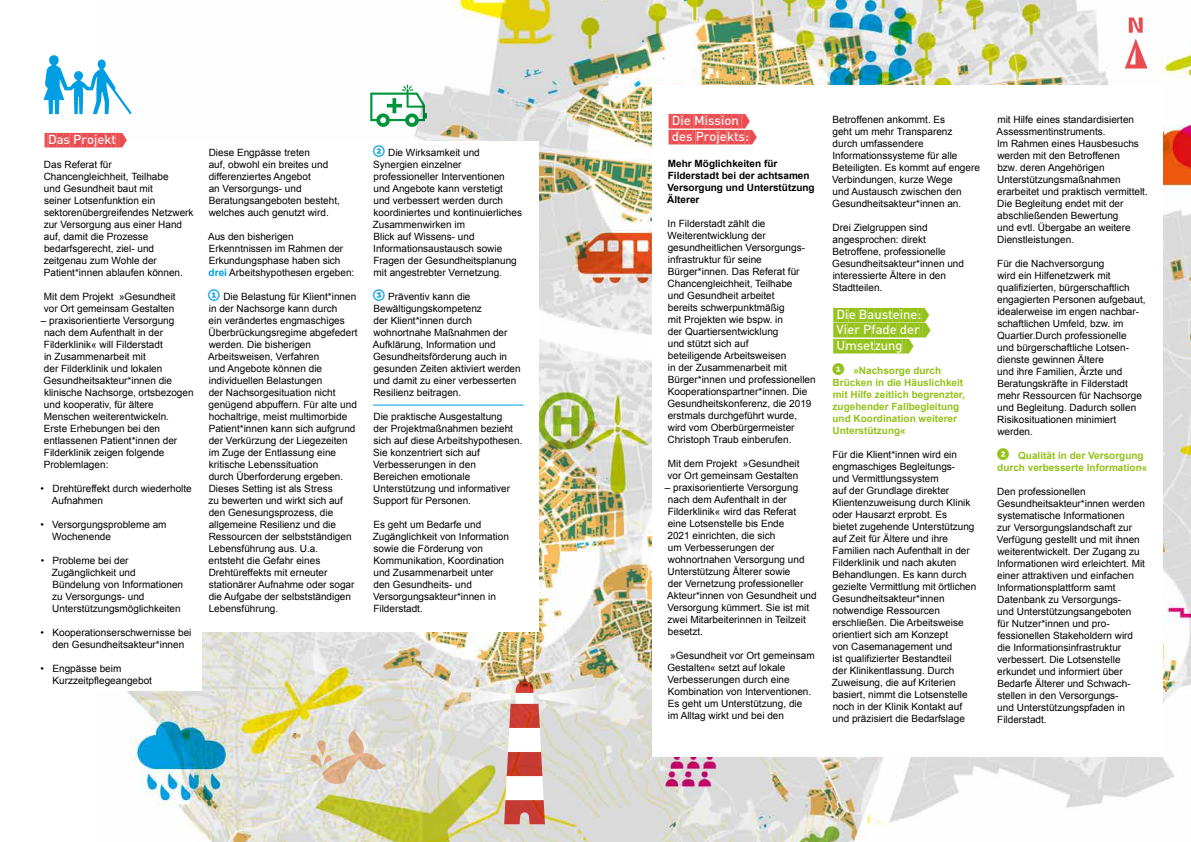
<style>
.page{position:relative;width:1191px;height:842px;background:#fff}
.page>*{position:absolute;margin:0;border:0;box-sizing:border-box;transform-origin:0 0}
.t1{font:13px/15.6px "DIN Medium Block";color:#94c11a;text-align:justify}
.t2{font:13px/15.6px "DIN Medium Block";color:#ea4d51}
.t3{font:10px/12px "Arial";color:#000}
.t4{font:700 10px/12px "Arial";color:#94c11a}
.t5{font:700 10px/12px "Arial";color:#000}
.s1{font-weight:700;color:#009ee3}
.s2{font-family:"Buena Sans Micro";font-weight:700;font-size:14px;color:#009ee3}
.s3{font-family:"Buena Sans Micro";font-size:14px}
</style>
<div class="page">
<img style="left:94px;top:0;width:1097px;height:842px">
<div style="left:0;top:591px;width:201px;height:100px;background:#fff"></div>
<div style="left:652px;top:85px;width:510px;height:671px;background:#fff"></div>
<div style="left:28px;top:142px;width:511px;height:490px;background:#fff"></div>
<hr style="left:373px;top:405px;width:150px;height:1px;background:#009ee3">
<svg style="left:44px;top:55px;width:88px;height:59px"></svg>
<svg style="left:370px;top:85px;width:57px;height:42px"></svg>
<svg style="left:434px;top:676px;width:181px;height:148px;background:#dccebe"></svg>
<svg style="left:311px;top:729px;width:75px;height:56px;background:#dfd0be"></svg>
<svg style="left:1125px;top:17px;width:22px;height:52px"></svg>
<h1 class="t2" style="left:48px;top:131px;width:81px">DAS PROJEKT →</h1>
<p class="t3" style="left:44px;top:159px;width:151px">Das Referat für<br>Chancengleichheit, Teilhabe<br>und Gesundheit baut mit<br>seiner Lotsenfunktion ein sektorenübergreifendes Netzwerk zur Versorgung aus einer Hand auf, damit die Prozesse bedarfsgerecht, ziel- und zeitgenau zum Wohle der<br>Patient*innen ablaufen können.</p>
<p class="t3" style="left:44px;top:291px;width:133px">Mit dem Projekt »Gesundheit vor Ort gemeinsam Gestalten</p>
<p class="t3" style="left:41px;top:315px;width:154px">– praxisorientierte Versorgung nach dem Aufenthalt in der<br>Filderklinik« will Filderstadt<br>in Zusammenarbeit mit<br>der Filderklinik und lokalen<br>Gesundheitsakteur*innen die klinische Nachsorge, ortsbezogen und kooperativ, für ältere<br>Menschen weiterentwickeln.<br>Erste Erhebungen bei den entlassenen Patient*innen der<br>Filderklinik zeigen folgende<br>Problemlagen:</p>
<p class="t3" style="left:52px;top:483px;width:141px;text-indent:-11px">• Drehtüreffekt durch wiederholte<br>Aufnahmen</p>
<p class="t3" style="left:52px;top:519px;width:116px;text-indent:-12px">• Versorgungsprobleme am<br>Wochenende</p>
<p class="t3" style="left:52px;top:555px;width:133px;text-indent:-11px">• Probleme bei der<br>Zugänglichkeit und<br>Bündelung von Informationen zu Versorgungs- und<br>Unterstützungsmöglichkeiten</p>
<p class="t3" style="left:41px;top:627px;width:152px;text-align:center">• Kooperationserschwernisse bei den Gesundheitsakteur*innen</p>
<p class="t3" style="left:52px;top:663px;width:101px;text-indent:-12px">• Engpässe beim<br>Kurzzeitpflegeangebot</p>
<p class="t3" style="left:209px;top:147px;width:133px">Diese Engpässe treten<br>auf, obwohl ein breites und differenziertes Angebot<br>an Versorgungs- und<br>Beratungsangeboten besteht, welches auch genutzt wird.</p>
<p class="t3" style="left:208px;top:231px;width:148px">Aus den bisherigen<br>Erkenntnissen im Rahmen der<br>Erkundungsphase haben sich <span class="s1">drei</span> Arbeitshypothesen ergeben:</p>
<p class="t3" style="left:208px;top:291px;width:151px"><span class="s2">①</span> Die Belastung für Klient*innen in der Nachsorge kann durch<br>ein verändertes engmaschiges<br>Überbrückungsregime abgefedert werden. Die bisherigen<br>Arbeitsweisen, Verfahren<br>und Angebote können die individuellen Belastungen<br>der Nachsorgesituation nicht genügend abpuffern. Für alte und hochaltrige, meist multimorbide<br>Patient*innen kann sich aufgrund der Verkürzung der Liegezeiten im Zuge der Entlassung eine kritische Lebenssituation<br>durch Überforderung ergeben.<br>Dieses Setting ist als Stress<br>zu bewerten und wirkt sich auf den Genesungsprozess, die allgemeine Resilienz und die<br>Ressourcen der selbstständigen<br>Lebensführung aus. U.a.<br>entsteht die Gefahr eines<br>Drehtüreffekts mit erneuter stationärer Aufnahme oder sogar die Aufgabe der selbstständigen<br>Lebensführung.</p>
<p class="t3" style="left:373px;top:147px;width:151px"><span class="s2">②</span> Die Wirksamkeit und<br>Synergien einzelner professioneller Interventionen und Angebote kann verstetigt<br>und verbessert werden durch koordiniertes und kontinuierliches<br>Zusammenwirken im<br>Blick auf Wissens- und<br>Informationsaustausch sowie<br>Fragen der Gesundheitsplanung mit angestrebter Vernetzung.</p>
<p class="t3" style="left:373px;top:291px;width:149px"><span class="s2">③</span> Präventiv kann die<br>Bewältigungskompetenz<br>der Klient*innen durch wohnortnahe Maßnahmen der<br>Aufklärung, Information und<br>Gesundheitsförderung auch in gesunden Zeiten aktiviert werden und damit zu einer verbesserten<br>Resilienz beitragen.</p>
<p class="t3" style="left:373px;top:411px;width:151px">Die praktische Ausgestaltung<br>der Projektmaßnahmen bezieht sich auf diese Arbeitshypothesen.<br>Sie konzentriert sich auf<br>Verbesserungen in den<br>Bereichen emotionale<br>Unterstützung und informativer<br>Support für Personen.</p>
<p class="t3" style="left:373px;top:519px;width:138px">Es geht um Bedarfe und<br>Zugänglichkeit von Information sowie die Förderung von<br>Kommunikation, Koordination und Zusammenarbeit unter den Gesundheits- und<br>Versorgungsakteur*innen in<br>Filderstadt.</p>
<h1 class="t2" style="left:672px;top:113px;width:87px">DIE MISSION →<br>DES PROJEKTS:→</h1>
<p class="t5" style="left:667px;top:158px;width:149px">Mehr Möglichkeiten für<br>Filderstadt bei der achtsamen<br>Versorgung und Unterstützung<br>Älterer</p>
<p class="t3" style="left:667px;top:218px;width:150px">In Filderstadt zählt die<br>Weiterentwicklung der gesundheitlichen Versorgungs&shy;infrastruktur für seine<br>Bürger*innen. Das Referat für<br>Chancengleichheit, Teilhabe<br>und Gesundheit arbeitet<br>bereits schwerpunktmäßig<br>mit Projekten wie bspw. in<br>der Quartiersentwicklung<br>und stützt sich auf<br>beteiligende Arbeitsweisen<br>in der Zusammenarbeit mit<br>Bürger*innen und professionellen<br>Kooperationspartner*innen. Die<br>Gesundheitskonferenz, die 2019 erstmals durchgeführt wurde, wird vom Oberbürgermeister<br>Christoph Traub einberufen.</p>
<p class="t3" style="left:667px;top:458px;width:133px">Mit dem Projekt »Gesundheit vor Ort gemeinsam Gestalten</p>
<p class="t3" style="left:665px;top:482px;width:153px">– praxisorientierte Versorgung nach dem Aufenthalt in der<br>Filderklinik« wird das Referat<br>eine Lotsenstelle bis Ende<br>2021 einrichten, die sich<br>um Verbesserungen der wohnortnahen Versorgung und<br>Unterstützung Älterer sowie<br>der Vernetzung professioneller<br>Akteur*innen von Gesundheit und<br>Versorgung kümmert. Sie ist mit zwei Mitarbeiterinnen in Teilzeit besetzt.</p>
<p class="t3" style="left:667px;top:650px;width:149px">»Gesundheit vor Ort gemeinsam<br>Gestalten« setzt auf lokale<br>Verbesserungen durch eine<br>Kombination von Interventionen.<br>Es geht um Unterstützung, die im Alltag wirkt und bei den</p>
<p class="t3" style="left:832px;top:114px;width:149px">Betroffenen ankommt. Es<br>geht um mehr Transparenz<br>durch umfassendere<br>Informationssysteme für alle<br>Beteiligten. Es kommt auf engere<br>Verbindungen, kurze Wege<br>und Austausch zwischen den<br>Gesundheitsakteur*innen an.</p>
<p class="t3" style="left:832px;top:222px;width:133px">Drei Zielgruppen sind angesprochen: direkt<br>Betroffene, professionelle<br>Gesundheitsakteur*innen und interessierte Ältere in den<br>Stadtteilen.</p>
<h1 class="t1" style="left:836px;top:306px;width:96px">DIE BAUSTEINE:→ VIER PFADE DER → UMSETZUNG →</h1>
<p class="t4" style="left:832px;top:365px;width:134px"><span class="s3">➊</span> »Nachsorge durch<br>Brücken in die Häuslichkeit mit Hilfe zeitlich begrenzter, zugehender Fallbegleitung und Koordination weiterer<br>Unterstützung«</p>
<p class="t3" style="left:832px;top:448px;width:146px">Für die Klient*innen wird ein engmaschiges Begleitungs-<br>und Vermittlungssystem<br>auf der Grundlage direkter<br>Klientenzuweisung durch Klinik oder Hausarzt erprobt. Es<br>bietet zugehende Unterstützung auf Zeit für Ältere und ihre<br>Familien nach Aufenthalt in der<br>Filderklinik und nach akuten<br>Behandlungen. Es kann durch gezielte Vermittlung mit örtlichen<br>Gesundheitsakteur*innen notwendige Ressourcen erschließen. Die Arbeitsweise orientiert sich am Konzept<br>von Casemanagement und<br>ist qualifizierter Bestandteil<br>der Klinikentlassung. Durch<br>Zuweisung, die auf Kriterien basiert, nimmt die Lotsenstelle noch in der Klinik Kontakt auf und präzisiert die Bedarfslage</p>
<p class="t3" style="left:996px;top:114px;width:153px">mit Hilfe eines standardisierten<br>Assessmentinstruments.<br>Im Rahmen eines Hausbesuchs werden mit den Betroffenen<br>bzw. deren Angehörigen<br>Unterstützungsmaßnahmen erarbeitet und praktisch vermittelt.<br>Die Begleitung endet mit der abschließenden Bewertung<br>und evtl. Übergabe an weitere<br>Dienstleistungen.</p>
<p class="t3" style="left:997px;top:258px;width:150px">Für die Nachversorgung<br>wird ein Hilfenetzwerk mit qualifizierten, bürgerschaftlich engagierten Personen aufgebaut, idealerweise im engen nachbar&shy;schaftlichen Umfeld, bzw. im<br>Quartier.Durch professionelle und bürgerschaftliche Lotsen&shy;dienste gewinnen Ältere<br>und ihre Familien, Ärzte und<br>Beratungskräfte in Filderstadt mehr Ressourcen für Nachsorge und Begleitung. Dadurch sollen<br>Risikosituationen minimiert werden.</p>
<p class="t4" style="left:997px;top:450px;width:152px"><span class="s3">➋</span> Qualität in der Versorgung durch verbesserte Information«</p>
<p class="t3" style="left:997px;top:486px;width:150px">Den professionellen<br>Gesundheitsakteur*innen werden systematische Informationen<br>zur Versorgungslandschaft zur<br>Verfügung gestellt und mit ihnen weiterentwickelt. Der Zugang zu<br>Informationen wird erleichtert. Mit einer attraktiven und einfachen<br>Informationsplattform samt<br>Datenbank zu Versorgungs-<br>und Unterstützungsangeboten für Nutzer*innen und pro&shy;fessionellen Stakeholdern wird die Informationsinfrastruktur verbessert. Die Lotsenstelle erkundet und informiert über<br>Bedarfe Älterer und Schwach&shy;stellen in den Versorgungs-<br>und Unterstützungspfaden in<br>Filderstadt.</p>
</div>
